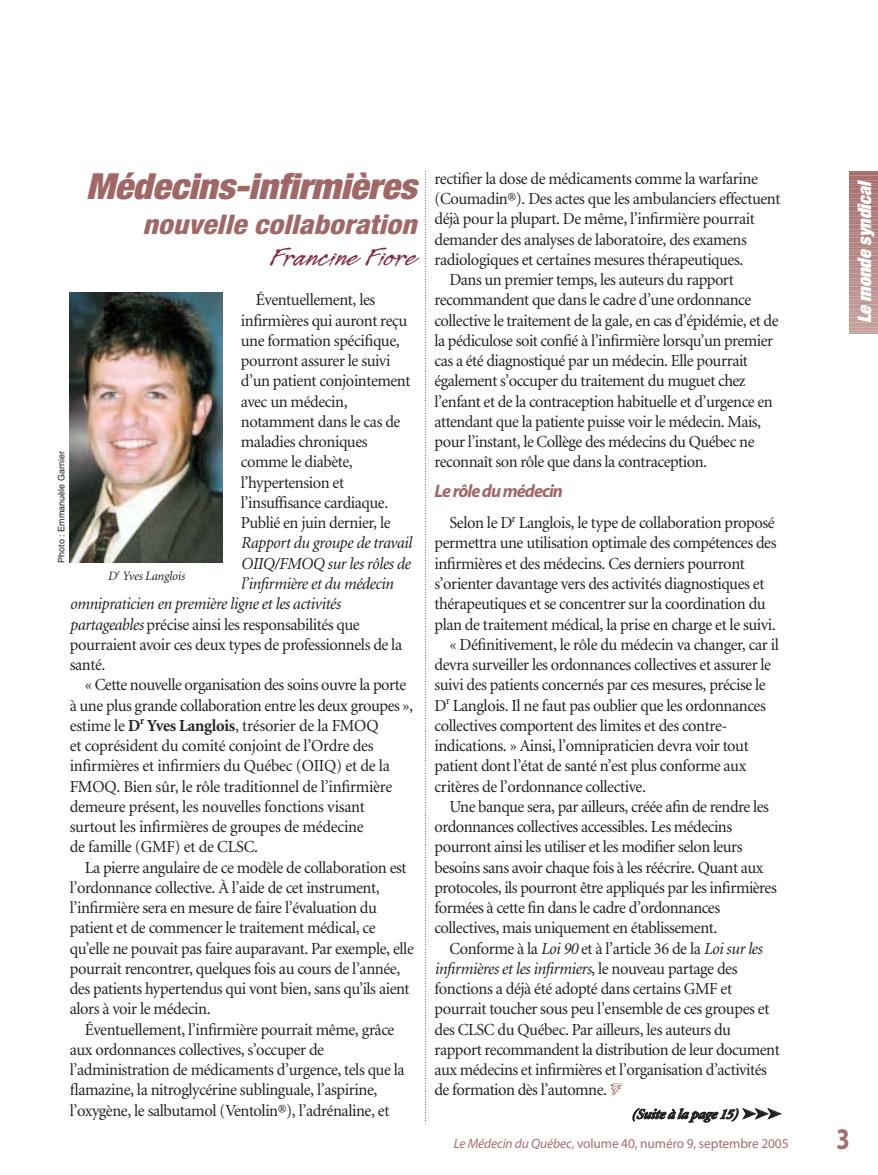
<style>
.page{position:relative;width:878px;height:1175px;background:#fff}
.page>*{position:absolute;margin:0;border:0;box-sizing:border-box;transform-origin:0 0}
.t1{font:italic 900 condensed 36px "Helvetica Neue";letter-spacing:-.005em;color:#a16766;scale:1.05 1}
.t2{font:700 30px "Myriad";color:#a56e6c;scale:.8 1}
.t3{font:italic 800 condensed 27px "Helvetica Neue";color:#a16766;scale:1.1 1}
.t4{font:27px "Legault Std";color:#82293f;scale:1.2 1}
.t5{font:italic 900 expanded 18.75px "Helvetica Neue";color:#fff}
.t6{font:italic 700 18px "Myriad";letter-spacing:-.05em;color:#a16766}
.t7{font:16.8px/20.2px "Minion";letter-spacing:-.025em;color:#231f20}
.t8{font:italic 16.8px "Minion";letter-spacing:-.025em;color:#231f20}
.t9{font:italic 700 14.25px "Minion";letter-spacing:-.02em;color:#231f20}
.t10{font:13.5px "Myriad";letter-spacing:-.01em;color:#a56e6c}
.t11{font:italic 12.75px "Minion";letter-spacing:-.015em;color:#231f20}
.t12{font:9px "Helvetica";color:#231f20}
.s1{font-style:italic}
.s2{font-weight:700}
.s3{font-style:normal}
</style>
<div class="page">
<svg style="left:849px;top:172px;width:29px;height:162px;background:#b88d8a"></svg>
<svg style="left:425px;top:172px;width:1px;height:947px"></svg>
<img style="left:70px;top:293px;width:153px;height:269px">
<h1 class="t1" style="left:86px;top:173px;width:316px">Médecins-infirmières</h1>
<h3 class="t3" style="left:142px;top:214px;width:250px">nouvelle collaboration</h3>
<h3 class="t4" style="left:271px;top:240px;width:123px">Francine Fiore</h3>
<p class="t7" style="left:241px;top:291px;width:171px;text-indent:15px">Éventuellement, les infirmières qui auront reçu une formation spécifique, pourront assurer le suivi d’un patient conjointement avec un médecin, notamment dans le cas de maladies chroniques comme le diabète, l’hypertension et l’insuffisance cardiaque.<br>Publié en juin dernier, le</p>
<p class="t8" style="left:241px;top:536px;width:172px">Rapport du groupe de travail</p>
<p class="t8" style="left:241px;top:557px;width:171px">OIIQ/FMOQ sur les rôles de</p>
<p class="t8" style="left:241px;top:577px;width:154px">l’infirmière et du médecin</p>
<p class="t8" style="left:70px;top:597px;width:272px">omnipraticien en première ligne et les activités</p>
<p class="t7" style="left:70px;top:615px;width:291px"><span class="s1">partageables</span> précise ainsi les responsabilités que</p>
<p class="t7" style="left:70px;top:635px;width:334px">pourraient avoir ces deux types de professionnels de la</p>
<p class="t7" style="left:70px;top:656px;width:37px">santé.</p>
<p class="t7" style="left:85px;top:676px;width:323px">« Cette nouvelle organisation des soins ouvre la porte</p>
<p class="t7" style="left:70px;top:696px;width:345px">à une plus grande collaboration entre les deux groupes »,</p>
<p class="t7" style="left:70px;top:716px;width:310px">estime le <span class="s2">D</span><sup>r</sup> <span class="s2">Yves Langlois</span>, trésorier de la FMOQ</p>
<p class="t7" style="left:70px;top:737px;width:305px">et coprésident du comité conjoint de l’Ordre des</p>
<p class="t7" style="left:70px;top:757px;width:321px">infirmières et infirmiers du Québec (OIIQ) et de la</p>
<p class="t7" style="left:70px;top:777px;width:324px">FMOQ. Bien sûr, le rôle traditionnel de l’infirmière</p>
<p class="t7" style="left:70px;top:797px;width:297px">demeure présent, les nouvelles fonctions visant</p>
<p class="t7" style="left:70px;top:818px;width:295px">surtout les infirmières de groupes de médecine</p>
<p class="t7" style="left:70px;top:838px;width:190px">de famille (GMF) et de CLSC.</p>
<p class="t7" style="left:85px;top:858px;width:323px">La pierre angulaire de ce modèle de collaboration est</p>
<p class="t7" style="left:70px;top:878px;width:311px">l’ordonnance collective. À l’aide de cet instrument,</p>
<p class="t7" style="left:70px;top:899px;width:308px">l’infirmière sera en mesure de faire l’évaluation du</p>
<p class="t7" style="left:70px;top:919px;width:307px">patient et de commencer le traitement médical, ce</p>
<p class="t7" style="left:70px;top:939px;width:345px">qu’elle ne pouvait pas faire auparavant. Par exemple, elle</p>
<p class="t7" style="left:70px;top:959px;width:332px">pourrait rencontrer, quelques fois au cours de l’année,</p>
<p class="t7" style="left:70px;top:980px;width:341px">des patients hypertendus qui vont bien, sans qu’ils aient</p>
<p class="t7" style="left:70px;top:1000px;width:142px">alors à voir le médecin.</p>
<p class="t7" style="left:85px;top:1020px;width:311px">Éventuellement, l’infirmière pourrait même, grâce</p>
<p class="t7" style="left:70px;top:1040px;width:256px">aux ordonnances collectives, s’occuper de</p>
<p class="t7" style="left:70px;top:1061px;width:336px">l’administration de médicaments d’urgence, tels que la</p>
<p class="t7" style="left:70px;top:1081px;width:309px">flamazine, la nitroglycérine sublinguale, l’aspirine,</p>
<p class="t7" style="left:70px;top:1101px;width:321px">l’oxygène, le salbutamol (Ventolin®), l’adrénaline, et</p>
<p class="t12" style="left:58px;top:562px;width:113px;rotate:-90deg">Photo : Emmanuèle Garnier</p>
<p class="t11" style="left:108px;top:571px;width:78px">D<sup>r</sup> Yves Langlois</p>
<p class="t7" style="left:434px;top:170px;width:325px">rectifier la dose de médicaments comme la warfarine</p>
<p class="t7" style="left:434px;top:190px;width:347px">(Coumadin®). Des actes que les ambulanciers effectuent</p>
<p class="t7" style="left:434px;top:210px;width:322px">déjà pour la plupart. De même, l’infirmière pourrait</p>
<p class="t7" style="left:434px;top:230px;width:314px">demander des analyses de laboratoire, des examens</p>
<p class="t7" style="left:434px;top:251px;width:310px">radiologiques et certaines mesures thérapeutiques.</p>
<p class="t7" style="left:449px;top:271px;width:286px">Dans un premier temps, les auteurs du rapport</p>
<p class="t7" style="left:434px;top:291px;width:318px">recommandent que dans le cadre d’une ordonnance</p>
<p class="t7" style="left:434px;top:311px;width:345px">collective le traitement de la gale, en cas d’épidémie, et de</p>
<p class="t7" style="left:434px;top:332px;width:340px">la pédiculose soit confié à l’infirmière lorsqu’un premier</p>
<p class="t7" style="left:434px;top:352px;width:315px">cas a été diagnostiqué par un médecin. Elle pourrait</p>
<p class="t7" style="left:434px;top:372px;width:313px">également s’occuper du traitement du muguet chez</p>
<p class="t7" style="left:434px;top:392px;width:340px">l’enfant et de la contraception habituelle et d’urgence en</p>
<p class="t7" style="left:434px;top:413px;width:328px">attendant que la patiente puisse voir le médecin. Mais,</p>
<p class="t7" style="left:434px;top:433px;width:321px">pour l’instant, le Collège des médecins du Québec ne</p>
<p class="t7" style="left:434px;top:453px;width:274px">reconnaît son rôle que dans la contraception.</p>
<p class="t6" style="left:434px;top:484px;width:130px">Le rôle du médecin</p>
<p class="t7" style="left:449px;top:514px;width:327px">Selon le D<sup>r</sup> Langlois, le type de collaboration proposé</p>
<p class="t7" style="left:434px;top:534px;width:343px">permettra une utilisation optimale des compétences des</p>
<p class="t7" style="left:434px;top:554px;width:312px">infirmières et des médecins. Ces derniers pourront</p>
<p class="t7" style="left:434px;top:575px;width:331px">s’orienter davantage vers des activités diagnostiques et</p>
<p class="t7" style="left:434px;top:595px;width:333px">thérapeutiques et se concentrer sur la coordination du</p>
<p class="t7" style="left:434px;top:615px;width:343px">plan de traitement médical, la prise en charge et le suivi.</p>
<p class="t7" style="left:449px;top:635px;width:331px">« Définitivement, le rôle du médecin va changer, car il</p>
<p class="t7" style="left:434px;top:656px;width:338px">devra surveiller les ordonnances collectives et assurer le</p>
<p class="t7" style="left:434px;top:676px;width:333px">suivi des patients concernés par ces mesures, précise le</p>
<p class="t7" style="left:434px;top:696px;width:333px">D<sup>r</sup> Langlois. Il ne faut pas oublier que les ordonnances</p>
<p class="t7" style="left:434px;top:716px;width:294px">collectives comportent des limites et des contre-</p>
<p class="t7" style="left:434px;top:737px;width:316px">indications. » Ainsi, l’omnipraticien devra voir tout</p>
<p class="t7" style="left:434px;top:757px;width:313px">patient dont l’état de santé n’est plus conforme aux</p>
<p class="t7" style="left:434px;top:777px;width:213px">critères de l’ordonnance collective.</p>
<p class="t7" style="left:449px;top:797px;width:321px">Une banque sera, par ailleurs, créée afin de rendre les</p>
<p class="t7" style="left:434px;top:818px;width:299px">ordonnances collectives accessibles. Les médecins</p>
<p class="t7" style="left:434px;top:838px;width:309px">pourront ainsi les utiliser et les modifier selon leurs</p>
<p class="t7" style="left:434px;top:858px;width:330px">besoins sans avoir chaque fois à les réécrire. Quant aux</p>
<p class="t7" style="left:434px;top:878px;width:344px">protocoles, ils pourront être appliqués par les infirmières</p>
<p class="t7" style="left:434px;top:899px;width:287px">formées à cette fin dans le cadre d’ordonnances</p>
<p class="t7" style="left:434px;top:919px;width:284px">collectives, mais uniquement en établissement.</p>
<p class="t7" style="left:449px;top:939px;width:314px">Conforme à la <span class="s1">Loi 90</span> et à l’article 36 de la <span class="s1">Loi sur les</span></p>
<p class="t8" style="left:434px;top:962px;width:304px">infirmières et les infirmiers<span class="s3">, le nouveau partage des</span></p>
<p class="t7" style="left:434px;top:980px;width:299px">fonctions a déjà été adopté dans certains GMF et</p>
<p class="t7" style="left:434px;top:1000px;width:336px">pourrait toucher sous peu l’ensemble de ces groupes et</p>
<p class="t7" style="left:434px;top:1020px;width:298px">des CLSC du Québec. Par ailleurs, les auteurs du</p>
<p class="t7" style="left:434px;top:1040px;width:347px">rapport recommandent la distribution de leur document</p>
<p class="t7" style="left:434px;top:1061px;width:334px">aux médecins et infirmières et l’organisation d’activités</p>
<p class="t7" style="left:434px;top:1081px;width:174px">de formation dès l’automne.</p>
<p class="t9" style="left:631px;top:1108px;width:151px">(Suite à lapage 15) ➤➤➤</p>
<p class="t10" style="left:454px;top:1138px;width:336px"><span class="s1">Le Médecin du Québec,</span> volume 40, numéro 9, septembre 2005</p>
<h2 class="t2" style="left:836px;top:1127px;width:18px">3</h2>
<p class="t5" style="left:857px;top:323px;width:142px;rotate:-90deg">Le monde syndical</p>
</div>
